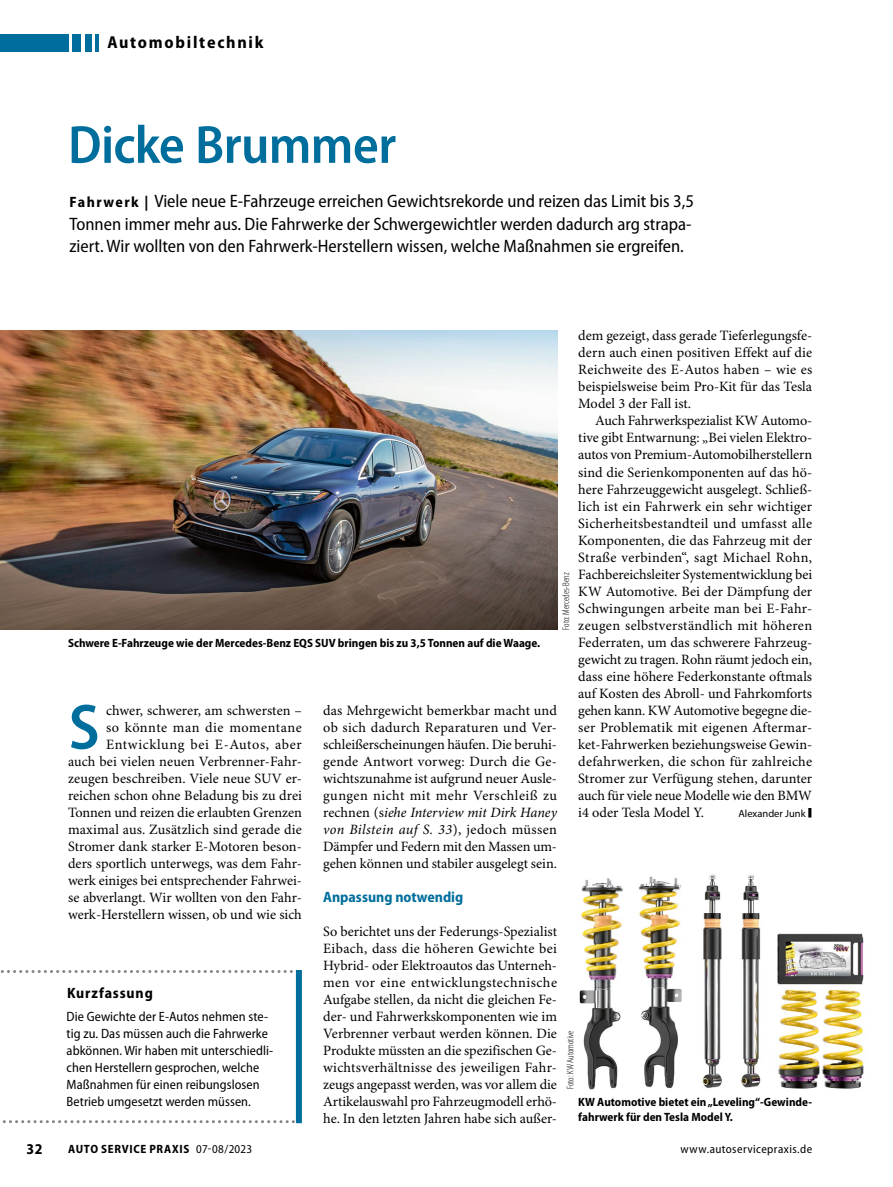
<style>
.page{position:relative;width:893px;height:1187px;background:#fff}
.page>*{position:absolute;margin:0;border:0;box-sizing:border-box;transform-origin:0 0}
.Para_GT_Initial_3Z{font:600 semi-condensed 64.65px "Myriad Pro";color:#006e9c}
.Title_36pt{font:600 semi-condensed 54px "Myriad Pro";letter-spacing:-.01em;color:#006e9c}
.Para_GT_Einzug{font:32.7px "Minion Pro";color:#000;scale:.33 1}
.Trailer_Vorspann{font:semi-condensed 18px/22.5px "Myriad Pro";color:#000}
.t1{font:700 semi-condensed 17.25px "Myriad Pro";letter-spacing:.1em;color:#000}
.SectionHeading_1_Zwi{font:700 semi-condensed 15px "Myriad Pro";color:#006e9c}
.Box_Heading_Überschr{font:700 semi-condensed 15px "Myriad Pro";letter-spacing:.055em;color:#000}
.Para_GT_Einzug-2{font:14.25px/17px "Minion Pro";letter-spacing:-.01em;color:#000;text-align:justify}
.Para_GT_Initial_3Z-2{font:14.25px/17px "Minion Pro";color:#000;text-align:justify}
.Para_GT{font:14.25px/17px "Minion Pro";color:#000;text-align:justify}
.Para_Box_Standard{font:semi-condensed 13.5px/17px "Myriad Pro";letter-spacing:.005em;color:#000}
.Image_Caption_Biti_S{font:700 semi-condensed 12px/15px "Myriad Pro";color:#000}
.Image_Caption_Biti_S-2{font:700 semi-condensed 12px "Myriad Pro";letter-spacing:.055em;color:#000}
.t2{font:semi-condensed 12px "Myriad Pro";letter-spacing:.035em;color:#000}
.Para_GT_Einzug-3{font:10.5px "Myriad Pro";color:#000}
.Image_Source_Bildque{font:300 condensed 9.75px "Myriad Pro";color:#000}
.s1{font-weight:700;font-size:15px}
.s2{font-style:italic}
.s3{font-weight:400}
</style>
<div class="page">
<hr style="left:96px;top:34px;width:3px;height:17px;background:#006e9c">
<div style="left:72px;top:34px;width:9px;height:17px;background:#006e9c"></div>
<div style="left:85px;top:34px;width:6px;height:17px;background:#006e9c"></div>
<div style="left:0;top:34px;width:68px;height:17px;background:#006e9c"></div>
<svg style="left:0;top:970px;width:296px;height:153px"></svg>
<div style="left:296px;top:969px;width:6px;height:154px;background:#006e9c"></div>
<img style="left:0;top:330px;width:557px;height:299px">
<img style="left:579px;top:874px;width:285px;height:216px">
<p class="t1" style="left:107px;top:33px;width:158px">Automobiltechnik</p>
<p class="Title_36pt" style="left:68px;top:115px;width:330px">Dicke Brummer</p>
<p class="Trailer_Vorspann" style="left:69px;top:190px;width:626px"><span class="s1">Fahrwerk |</span> Viele neue E-Fahrzeuge erreichen Gewichtsrekorde und reizen das Limit bis 3,5<br>Tonnen immer mehr aus. Die Fahrwerke der Schwergewichtler werden dadurch arg strapa&shy;ziert. Wir wollten von den Fahrwerk-Herstellern wissen, welche Maßnahmen sie ergreifen.</p>
<p class="Para_GT" style="left:578px;top:328px;width:235px">dem gezeigt, dass gerade Tieferlegungsfe&shy;dern auch einen positiven Effekt auf die Reichweite des E-Autos haben – wie es beispielsweise beim Pro-Kit für das Tesla Model 3 der Fall ist.</p>
<p class="Para_GT_Einzug-2" style="left:578px;top:413px;width:235px;text-indent:17px">Auch Fahrwerkspezialist KW Automo&shy;tive gibt Entwarnung: „Bei vielen Elektro&shy;autos von Premium-Automobilherstellern sind die Serienkomponenten auf das hö&shy;here Fahrzeuggewicht ausgelegt. Schließ&shy;lich ist ein Fahrwerk ein sehr wichtiger Sicherheitsbestandteil und umfasst alle Komponenten, die das Fahrzeug mit der Straße verbinden“, sagt Michael Rohn, Fachbereichsleiter Systementwicklung bei KW Automotive. Bei der Dämpfung der Schwingungen arbeite man bei E-Fahr&shy;zeugen selbstverständlich mit höheren Federraten, um das schwerere Fahrzeug&shy;gewicht zu tragen. Rohn räumt jedoch ein, dass eine höhere Federkonstante oftmals auf Kosten des Abroll- und Fahrkomforts gehen kann. KW Automotive begegne die&shy;ser Problematik mit eigenen Aftermar&shy;ket-Fahrwerken beziehungsweise Gewin&shy;defahrwerken, die schon für zahlreiche Stromer zur Verfügung stehen, darunter auch für viele neue Modelle wie den BMW i4 oder Tesla Model Y.</p>
<p class="Image_Source_Bildque" style="left:561px;top:629px;width:59px;rotate:-90deg">Foto: Mercedes-Benz</p>
<p class="Image_Caption_Biti_S" style="left:68px;top:635px;width:474px">Schwere E-Fahrzeuge wie der Mercedes-Benz EQS SUV bringen bis zu 3,5 Tonnen auf die Waage.</p>
<p class="Para_GT_Initial_3Z" style="left:69px;top:691px;width:32px">S</p>
<p class="Para_GT_Initial_3Z-2" style="left:323px;top:702px;width:235px">das Mehrgewicht bemerkbar macht und ob sich dadurch Reparaturen und Ver&shy;schleißerscheinungen häufen. Die beruhi&shy;gende Antwort vorweg: Durch die Ge&shy;wichtszunahme ist aufgrund neuer Ausle&shy;gungen nicht mit mehr Verschleiß zu rechnen (s<span class="s2">iehe Interview mit Dirk Haney von Bilstein auf S. 33</span>), jedoch müssen Dämpfer und Federn mit den Massen um&shy;gehen können und stabiler ausgelegt sein.</p>
<p class="SectionHeading_1_Zwi" style="left:323px;top:888px;width:142px">Anpassung notwendig</p>
<p class="Para_GT" style="left:323px;top:923px;width:235px">So berichtet uns der Federungs-Spezialist Eibach, dass die höheren Gewichte bei Hybrid- oder Elektroautos das Unterneh&shy;men vor eine entwicklungstechnische Aufgabe stellen, da nicht die gleichen Fe&shy;der- und Fahrwerkskomponenten wie im Verbrenner verbaut werden können. Die Produkte müssten an die spezifischen Ge&shy;wichtsverhältnisse des jeweiligen Fahr&shy;zeugs angepasst werden, was vor allem die Artikelauswahl pro Fahrzeugmodell erhö&shy;he. In den letzten Jahren habe sich außer-</p>
<p class="Para_GT_Initial_3Z-2" style="left:68px;top:702px;width:235px;text-align:right">chwer, schwerer, am schwersten –<br>so könnte man die momentane Entwicklung bei E-Autos, aber<br>auch bei vielen neuen Verbrenner-Fahr&shy;zeugen beschreiben. Viele neue SUV er&shy;reichen schon ohne Beladung bis zu drei Tonnen und reizen die erlaubten Grenzen maximal aus. Zusätzlich sind gerade die Stromer dank starker E-Motoren beson&shy;ders sportlich unterwegs, was dem Fahr&shy;werk einiges bei entsprechender Fahrwei&shy;se abverlangt. Wir wollten von den Fahr&shy;werk-Herstellern wissen, ob und wie sich</p>
<p class="Para_GT_Einzug-3" style="left:738px;top:806px;width:69px">Alexander Junk</p>
<p class="Para_GT_Einzug" style="left:808px;top:790px;width:15px">■</p>
<p class="Box_Heading_Überschr" style="left:67px;top:984px;width:87px">Kurzfassung</p>
<p class="Para_Box_Standard" style="left:67px;top:1008px;width:208px">Die Gewichte der E-Autos nehmen ste&shy;tig zu. Das müssen auch die Fahrwerke abkönnen. Wir haben mit unterschiedli&shy;chen Herstellern gesprochen, welche Maßnahmen für einen reibungslosen Betrieb umgesetzt werden müssen.</p>
<p class="Image_Source_Bildque" style="left:565px;top:1089px;width:60px;rotate:-90deg">Foto: KW Automotive</p>
<p class="Image_Caption_Biti_S" style="left:578px;top:1094px;width:235px">KW Automotive bietet ein „Leveling“-Gewinde&shy;fahrwerk für den Tesla Model Y.</p>
<p class="Box_Heading_Überschr" style="left:27px;top:1140px;width:17px">32</p>
<p class="Image_Caption_Biti_S-2" style="left:68px;top:1142px;width:186px">AUTO SERVICE PRAXIS <span class="s3">07-08/2023</span></p>
<p class="t2" style="left:681px;top:1142px;width:133px">www.autoservicepraxis.de</p>
</div>
